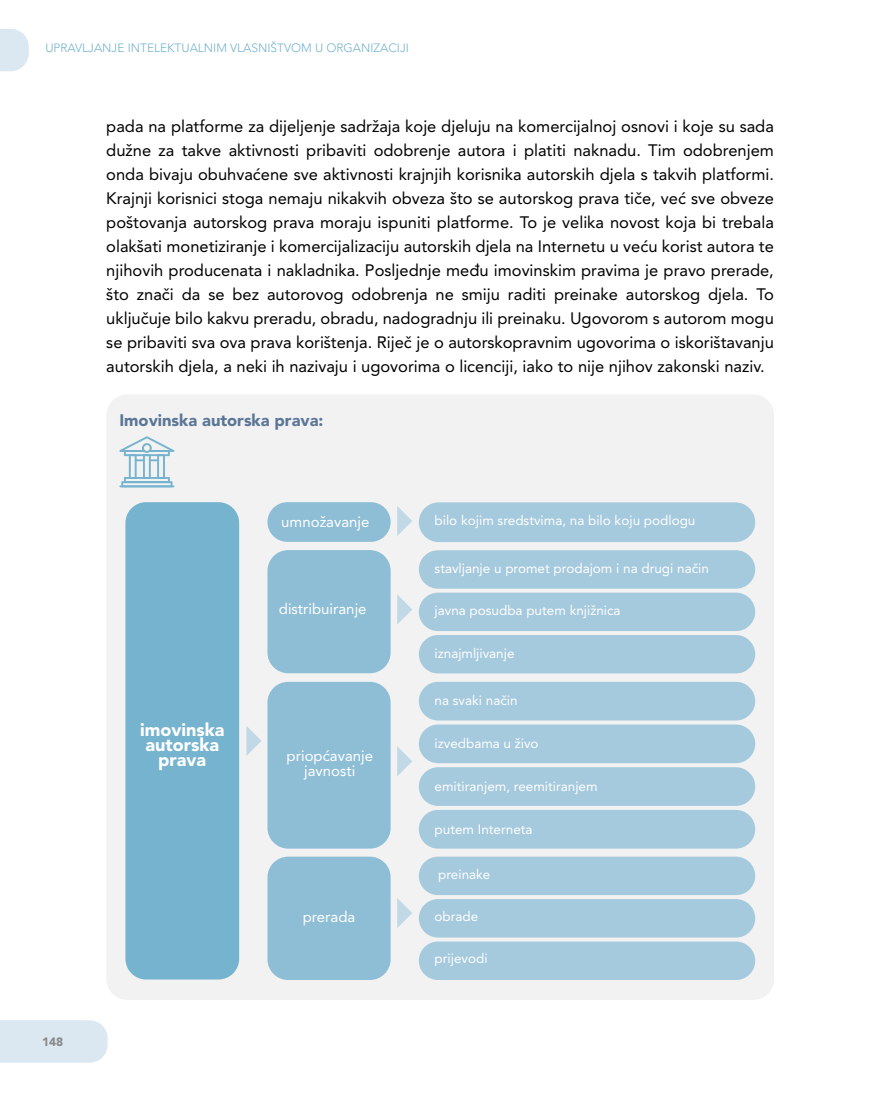
<style>
.page{position:relative;width:893px;height:1106px;background:#fff}
.page>*{position:absolute;margin:0;border:0;box-sizing:border-box;transform-origin:0 0}
.t1{font:900 18px/15px "Avenir LT Pro";color:#fff;text-align:center}
.t2{font:16.5px/24px "Avenir LT Pro";color:#000;text-align:justify}
.t3{font:900 16.5px "Avenir LT Pro";color:#5b7696}
.t4{font:15px/15px "Avenir LT Pro";color:#fff;text-align:center}
.t5{font:13.5px "Avenir LT Pro";color:#fff}
.t6{font:300 12px "Avenir LT Pro";color:#75b3ce}
.t7{font:900 12px "Avenir LT Pro";color:#878787}
</style>
<div class="page">
<div style="left:0;top:1020px;width:108px;height:42px;background:#dbe8f1"></div>
<svg style="left:0;top:29px;width:29px;height:42px"></svg>
<div style="left:106px;top:394px;width:668px;height:605px;background:#f2f2f2;border-radius:21px"></div>
<div style="left:267px;top:682px;width:124px;height:166px;background:#8ebed6;border-radius:21px"></div>
<div style="left:267px;top:856px;width:124px;height:124px;background:#8ebed6;border-radius:21px"></div>
<div style="left:419px;top:502px;width:336px;height:40px;background:#a5c9dd;border-radius:20px"></div>
<div style="left:419px;top:550px;width:336px;height:38px;background:#a5c9dd;border-radius:19px"></div>
<div style="left:419px;top:592px;width:336px;height:39px;background:#a5c9dd;border-radius:19px"></div>
<div style="left:419px;top:635px;width:336px;height:38px;background:#a5c9dd;border-radius:19px"></div>
<div style="left:419px;top:682px;width:336px;height:38px;background:#a5c9dd;border-radius:19px"></div>
<div style="left:419px;top:724px;width:336px;height:39px;background:#a5c9dd;border-radius:19px"></div>
<div style="left:419px;top:767px;width:336px;height:39px;background:#a5c9dd;border-radius:19px"></div>
<div style="left:419px;top:810px;width:336px;height:38px;background:#a5c9dd;border-radius:19px"></div>
<div style="left:419px;top:856px;width:336px;height:39px;background:#a5c9dd;border-radius:19px"></div>
<div style="left:419px;top:899px;width:336px;height:38px;background:#a5c9dd;border-radius:19px"></div>
<div style="left:419px;top:941px;width:336px;height:39px;background:#a5c9dd;border-radius:19px"></div>
<div style="left:125px;top:502px;width:114px;height:477px;background:#75b3ce;border-radius:21px"></div>
<div style="left:267px;top:502px;width:124px;height:40px;background:#8ebed6;border-radius:20px"></div>
<div style="left:267px;top:550px;width:124px;height:123px;background:#8ebed6;border-radius:21px"></div>
<svg style="left:119px;top:436px;width:55px;height:51px"></svg>
<svg style="left:397px;top:595px;width:15px;height:29px"></svg>
<svg style="left:397px;top:506px;width:15px;height:30px"></svg>
<svg style="left:397px;top:746px;width:15px;height:30px"></svg>
<svg style="left:397px;top:898px;width:15px;height:30px"></svg>
<svg style="left:246px;top:726px;width:15px;height:30px"></svg>
<p class="t6" style="left:45px;top:40px;width:365px">UPRAVLJANJE INTELEKTUALNIM VLASNIŠTVOM U ORGANIZACIJI</p>
<p class="t2" style="left:106px;top:114px;width:669px">pada na platforme za dijeljenje sadržaja koje djeluju na komercijalnoj osnovi i koje su sada dužne za takve aktivnosti pribaviti odobrenje autora i platiti naknadu. Tim odobrenjem onda bivaju obuhvaćene sve aktivnosti krajnjih korisnika autorskih djela s takvih platformi.<br>Krajnji korisnici stoga nemaju nikakvih obveza što se autorskog prava tiče, već sve obveze poštovanja autorskog prava moraju ispuniti platforme. To je velika novost koja bi trebala olakšati monetiziranje i komercijalizaciju autorskih djela na Internetu u veću korist autora te njihovih producenata i nakladnika. Posljednje među imovinskim pravima je pravo prerade, što znači da se bez autorovog odobrenja ne smiju raditi preinake autorskog djela. To uključuje bilo kakvu preradu, obradu, nadogradnju ili preinaku. Ugovorom s autorom mogu se pribaviti sva ova prava korištenja. Riječ je o autorskopravnim ugovorima o iskorištavanju autorskih djela, a neki ih nazivaju i ugovorima o licenciji, iako to nije njihov zakonski naziv.</p>
<p class="t3" style="left:119px;top:410px;width:206px">Imovinska autorska prava:</p>
<p class="t7" style="left:42px;top:1034px;width:23px">148</p>
<p class="t1" style="left:140px;top:722px;width:86px">imovinska autorska prava</p>
<p class="t4" style="left:281px;top:514px;width:90px">umnožavanje</p>
<p class="t4" style="left:279px;top:601px;width:89px">distribuiranje</p>
<p class="t4" style="left:287px;top:748px;width:88px">priopćavanje javnosti</p>
<p class="t4" style="left:303px;top:909px;width:54px">prerada</p>
<p class="t5" style="left:435px;top:512px;width:262px">bilo kojim sredstvima, na bilo koju podlogu</p>
<p class="t5" style="left:435px;top:560px;width:276px">stavljanje u promet prodajom i na drugi način</p>
<p class="t5" style="left:435px;top:602px;width:188px">javna posudba putem knjižnica</p>
<p class="t5" style="left:435px;top:645px;width:81px">iznajmljivanje</p>
<p class="t5" style="left:435px;top:691px;width:85px">na svaki način</p>
<p class="t5" style="left:435px;top:735px;width:106px">izvedbama u živo</p>
<p class="t5" style="left:435px;top:778px;width:165px">emitiranjem, reemitiranjem</p>
<p class="t5" style="left:435px;top:821px;width:100px">putem Interneta</p>
<p class="t5" style="left:438px;top:866px;width:54px">preinake</p>
<p class="t5" style="left:435px;top:908px;width:45px">obrade</p>
<p class="t5" style="left:435px;top:950px;width:55px">prijevodi</p>
</div>
